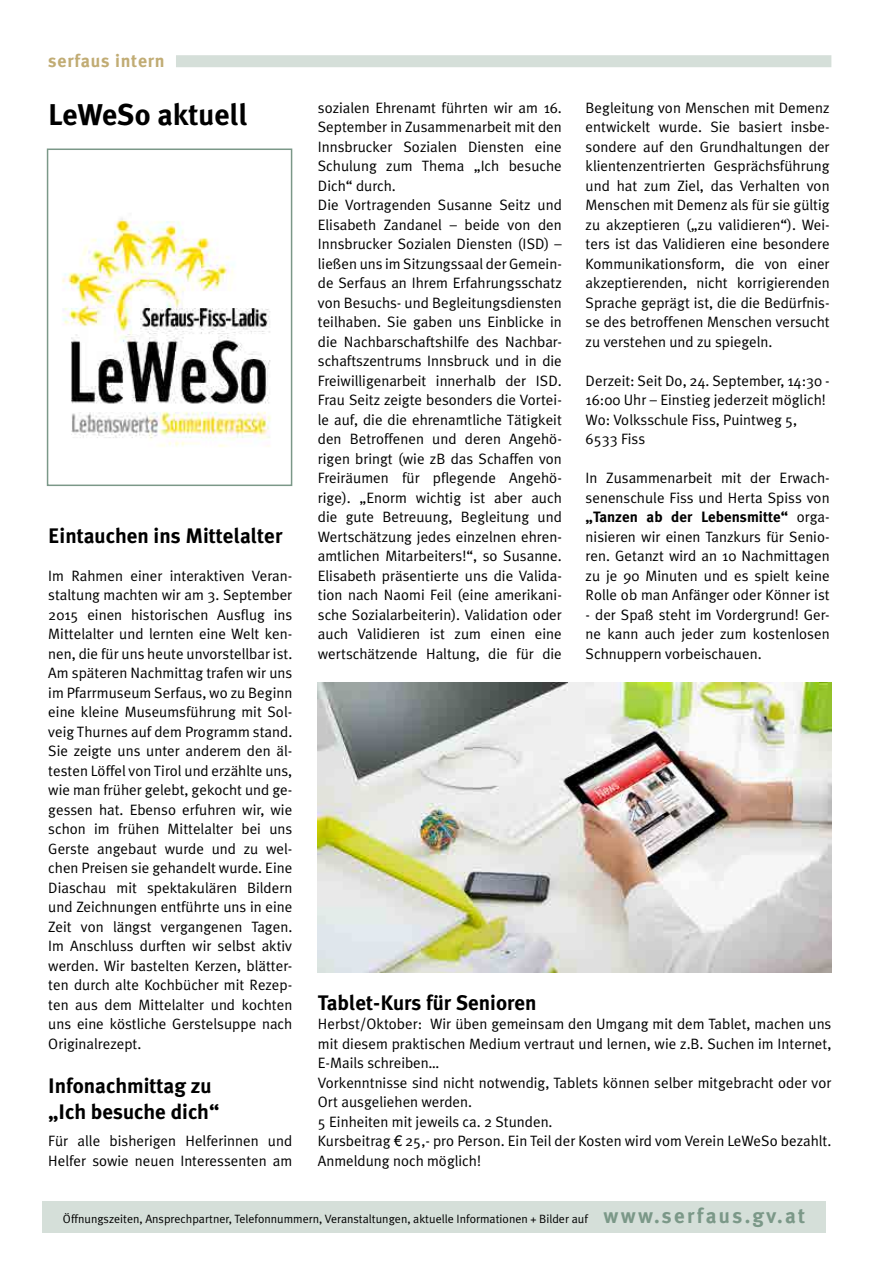
<style>
.page{position:relative;width:881px;height:1263px;background:#fff}
.page>*{position:absolute;margin:0;border:0;box-sizing:border-box;transform-origin:0 0}
.t1{font:700 30px "Meta Plus";color:#000}
.t2{font:700 21px/25.2px "Meta Plus";color:#000}
.t3{font:700 18px "Meta Plus";letter-spacing:.04em;color:#c1ac74}
.t4{font:15px/19.5px "Meta Plus Normal";color:#000}
.t5{font:700 15px "Meta Plus";color:#000}
.t6{font:12px "Meta Plus Normal";color:#000}
.s1{font-family:"Meta Plus Normal";font-weight:400}
.s2{font-family:"Helvetica Neue"}
.s3{font-family:"Meta Plus";font-weight:700;font-size:21px;color:#7b9888}
</style>
<div class="page">
<div style="left:176px;top:55px;width:655px;height:12px;background:#d5dfd9"></div>
<img style="left:62px;top:218px;width:209px;height:229px">
<div style="left:47px;top:148px;width:245px;height:338px;border:2px solid #7b9888"></div>
<img style="left:318px;top:683px;width:513px;height:289px">
<div style="left:43px;top:1202px;width:783px;height:31px;background:#d5dfd9"></div>
<p class="t3" style="left:48px;top:50px;width:118px">serfaus intern</p>
<h1 class="t1" style="left:48px;top:98px;width:201px">LeWeSo aktuell</h1>
<p class="t4" style="left:318px;top:97px;width:245px">sozialen Ehrenamt führten wir am 16.<br>September in Zusammenarbeit mit den Innsbrucker Sozialen Diensten eine Schulung zum Thema „Ich besuche Dich“ durch.<br>Die Vortragenden Susanne Seitz und Elisabeth Zandanel – beide von den Innsbrucker Sozialen Diensten (ISD) – ließen uns im Sitzungssaal der Gemein&shy;de Serfaus an Ihrem Erfahrungsschatz von Besuchs- und Begleitungsdiensten teilhaben. Sie gaben uns Einblicke in die Nachbarschaftshilfe des Nachbar&shy;schaftszentrums Innsbruck und in die Freiwilligenarbeit innerhalb der ISD.<br>Frau Seitz zeigte besonders die Vortei&shy;le auf, die die ehrenamtliche Tätigkeit den Betroffenen und deren Angehö&shy;rigen bringt (wie zB das Schaffen von Freiräumen für pflegende Angehö&shy;rige). „Enorm wichtig ist aber auch die gute Betreuung, Begleitung und Wertschätzung jedes einzelnen ehren&shy;amtlichen Mitarbeiters!“, so Susanne.<br>Elisabeth präsentierte uns die Valida&shy;tion nach Naomi Feil (eine amerikani&shy;sche Sozialarbeiterin). Validation oder auch Validieren ist zum einen eine wertschätzende Haltung, die für die</p>
<p class="t4" style="left:585px;top:97px;width:245px;text-align:justify">Begleitung von Menschen mit Demenz entwickelt wurde. Sie basiert insbe&shy;sondere auf den Grundhaltungen der klientenzentrierten Gesprächsführung und hat zum Ziel, das Verhalten von Menschen mit Demenz als für sie gültig zu akzeptieren („zu validieren“). Wei&shy;ters ist das Validieren eine besondere Kommunikationsform, die von einer akzeptierenden, nicht korrigierenden Sprache geprägt ist, die die Bedürfnis&shy;se des betroffenen Menschen versucht zu verstehen und zu spiegeln.</p>
<p class="t4" style="left:585px;top:370px;width:245px">Derzeit: Seit Do, 24. September, 14:30 -<br>16:00 Uhr – Einstieg jederzeit möglich!<br>Wo: Volksschule Fiss, Puintweg 5,<br>6533 Fiss</p>
<p class="t4" style="left:585px;top:468px;width:245px">In Zusammenarbeit mit der Erwach&shy;senenschule Fiss und Herta Spiss von</p>
<p class="t5" style="left:585px;top:508px;width:245px">„Tanzen ab der Lebensmitte“ <span class="s1">orga-</span></p>
<p class="t4" style="left:585px;top:526px;width:245px;text-align:justify">nisieren wir einen Tanzkurs für Senio&shy;ren. Getanzt wird an 10 Nachmittagen zu je 90 Minuten und es spielt keine Rolle ob man Anfänger oder Könner ist</p>
<p class="t4" style="left:585px;top:604px;width:245px;text-align:justify">- der Spaß steht im Vordergrund! Ger&shy;ne kann auch jeder zum kostenlosen Schnuppern vorbeischauen.</p>
<h2 class="t2" style="left:48px;top:523px;width:235px">Eintauchen ins Mittelalter</h2>
<p class="t4" style="left:48px;top:565px;width:245px;text-align:justify">Im Rahmen einer interaktiven Veran&shy;staltung machten wir am 3. September 2015 einen historischen Ausflug ins Mittelalter und lernten eine Welt ken&shy;nen, die für uns heute unvorstellbar ist.<br>Am späteren Nachmittag trafen wir uns im Pfarrmuseum Serfaus, wo zu Beginn eine kleine Museumsführung mit Sol&shy;veig Thurnes auf dem Programm stand.<br>Sie zeigte uns unter anderem den äl&shy;testen Löffel von Tirol und erzählte uns, wie man früher gelebt, gekocht und ge&shy;gessen hat. Ebenso erfuhren wir, wie schon im frühen Mittelalter bei uns Gerste angebaut wurde und zu wel&shy;chen Preisen sie gehandelt wurde. Eine Diaschau mit spektakulären Bildern und Zeichnungen entführte uns in eine Zeit von längst vergangenen Tagen.<br>Im Anschluss durften wir selbst aktiv werden. Wir bastelten Kerzen, blätter&shy;ten durch alte Kochbücher mit Rezep&shy;ten aus dem Mittelalter und kochten uns eine köstliche Gerstelsuppe nach Originalrezept.</p>
<h2 class="t2" style="left:48px;top:1073px;width:172px">Infonachmittag zu „Ich besuche dich“</h2>
<p class="t4" style="left:48px;top:1131px;width:245px">Für alle bisherigen Helferinnen und<br>Helfer sowie neuen Interessenten am</p>
<h2 class="t2" style="left:318px;top:990px;width:220px">Tablet-Kurs für Senioren</h2>
<p class="t4" style="left:318px;top:1014px;width:515px">Herbst/Oktober: Wir üben gemeinsam den Umgang mit dem Tablet, machen uns mit diesem praktischen Medium vertraut und lernen, wie z.B. Suchen im Internet, E-Mails schreiben…<br>Vorkenntnisse sind nicht notwendig, Tablets können selber mitgebracht oder vor Ort ausgeliehen werden.<br>5 Einheiten mit jeweils ca. 2 Stunden.<br>Kursbeitrag <span class="s2">€</span> 25,- pro Person. Ein Teil der Kosten wird vom Verein LeWeSo bezahlt.<br>Anmeldung noch möglich!</p>
<p class="t6" style="left:63px;top:1212px;width:743px">Öffnungszeiten, Ansprechpartner, Telefonnummern, Veranstaltungen, aktuelle Informationen + Bilder auf <span class="s3">www.serfaus.gv.at</span></p>
</div>
